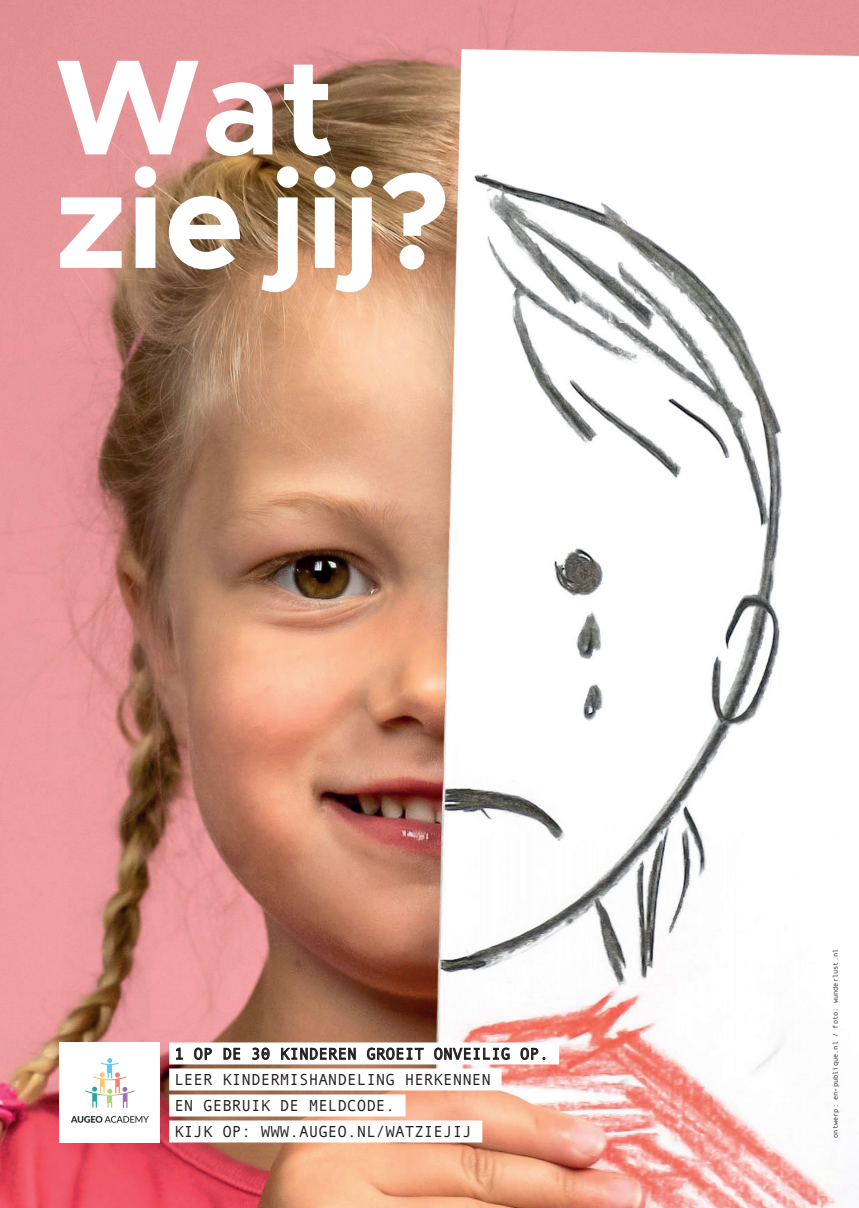
<style>
.page{position:relative;width:859px;height:1208px;background:#fff}
.page>*{position:absolute;margin:0;border:0;box-sizing:border-box;transform-origin:0 0}
.t1{font:700 136.2px/113.5px "Metropolis";color:#fff}
.t2{font:16px/26px "Andale Mono";color:#231f20}
.t3{font:7px "Andale Mono";color:#231f20}
</style>
<div class="page">
<img style="left:0;top:0;width:859px;height:1208px">
<div style="left:169px;top:1042px;width:390px;height:22px;background:#fff"></div>
<div style="left:169px;top:1068px;width:333px;height:22px;background:#fff"></div>
<div style="left:169px;top:1094px;width:236px;height:22px;background:#fff"></div>
<div style="left:169px;top:1120px;width:313px;height:22px;background:#fff"></div>
<svg style="left:176px;top:1047px;width:7px;height:13px"></svg>
<svg style="left:194px;top:1047px;width:18px;height:13px"></svg>
<svg style="left:223px;top:1047px;width:17px;height:13px"></svg>
<svg style="left:252px;top:1047px;width:18px;height:13px"></svg>
<svg style="left:281px;top:1047px;width:75px;height:13px"></svg>
<svg style="left:367px;top:1047px;width:57px;height:13px"></svg>
<svg style="left:434px;top:1047px;width:76px;height:13px"></svg>
<svg style="left:520px;top:1047px;width:26px;height:13px"></svg>
<div style="left:60px;top:1042px;width:100px;height:100px;background:#fff"></div>
<svg style="left:85px;top:1058px;width:50px;height:50px"></svg>
<svg style="left:71px;top:1116px;width:78px;height:6px"></svg>
<h1 class="t1" style="left:55px;top:51px;width:396px">Wat zie jij?</h1>
<p class="t2" style="left:174px;top:1040px;width:376px">1 OP DE 30 KINDEREN GROEIT ONVEILIG OP.<br>LEER KINDERMISHANDELING HERKENNEN<br>EN GEBRUIK DE MELDCODE.<br>KIJK OP: WWW.AUGEO.NL/WATZIEJIJ</p>
<p class="t3" style="left:831px;top:1137px;width:191px;rotate:-90deg">ontwerp: en-publique.nl / foto: wunderlust.nl</p>
</div>
